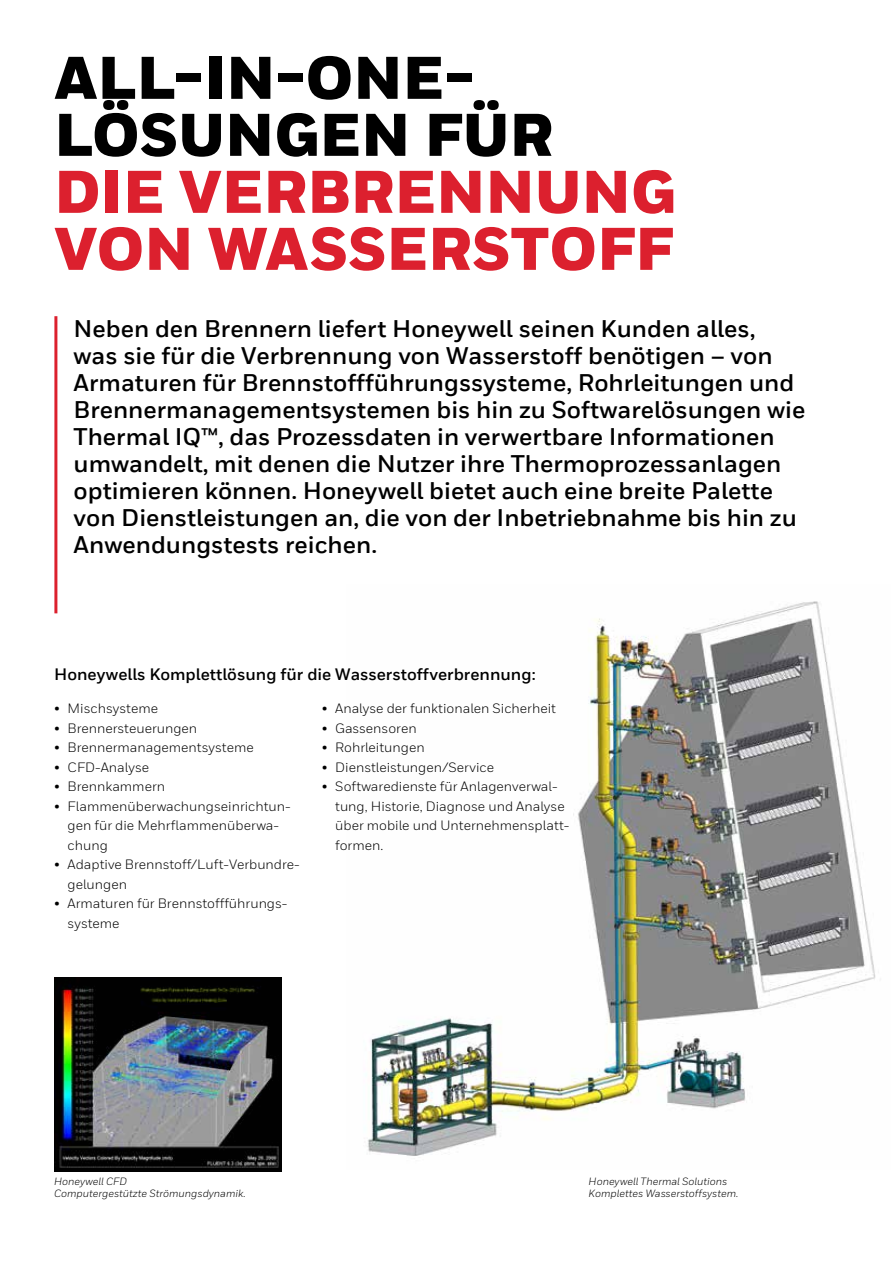
<style>
.page{position:relative;width:893px;height:1263px;background:#fff}
.page>*{position:absolute;margin:0;border:0;box-sizing:border-box;transform-origin:0 0}
.t1{font:900 60px/57px "Honeywell Sans";color:#dc202e}
.t2{font:900 60px/57px "Honeywell Sans";color:#000}
.t3{font:700 24px/27px "Honeywell Sans TT";color:#000}
.t4{font:700 16.5px "Honeywell Sans TT";color:#000}
.t5{font:13.5px/19.5px "Honeywell Sans TT";color:#000}
.t6{font:italic 10.5px/12px "Honeywell Sans TT";color:#000}
</style>
<div class="page">
<img style="left:367px;top:601px;width:509px;height:555px">
<hr style="left:54px;top:316px;width:3px;height:297px;background:#dc202e">
<img style="left:54px;top:977px;width:227px;height:194px">
<h1 class="t2" style="left:54px;top:52px;width:501px">ALL-IN-ONE-<br>LÖSUNGEN FÜR</h1>
<h1 class="t1" style="left:54px;top:166px;width:623px">DIE VERBRENNUNG<br>VON WASSERSTOFF</h1>
<p class="t3" style="left:74px;top:315px;width:733px">Neben den Brennern liefert Honeywell seinen Kunden alles, was sie für die Verbrennung von Wasserstoff benötigen – von Armaturen für Brennstoffführungssysteme, Rohrleitungen und Brennermanagementsystemen bis hin zu Softwarelösungen wie Thermal IQ™, das Prozessdaten in verwertbare Informationen umwandelt, mit denen die Nutzer ihre Thermoprozessanlagen optimieren können. Honeywell bietet auch eine breite Palette von Dienstleistungen an, die von der Inbetriebnahme bis hin zu Anwendungstests reichen.</p>
<p class="t4" style="left:54px;top:664px;width:483px">Honeywells Komplettlösung für die Wasserstoffverbrennung:</p>
<p class="t5" style="left:54px;top:699px;width:105px">• Mischsysteme</p>
<p class="t5" style="left:54px;top:718px;width:145px">• Brennersteuerungen</p>
<p class="t5" style="left:54px;top:738px;width:201px">• Brennermanagementsysteme</p>
<p class="t5" style="left:54px;top:757px;width:97px">• CFD-Analyse</p>
<p class="t5" style="left:54px;top:777px;width:112px">• Brennkammern</p>
<p class="t5" style="left:68px;top:796px;width:225px;text-indent:-14px">• Flammenüberwachungseinrichtun&shy;gen für die Mehrflammenüberwa&shy;chung</p>
<p class="t5" style="left:68px;top:855px;width:234px;text-indent:-14px">• Adaptive Brennstoff/Luft-Verbundre&shy;gelungen</p>
<p class="t5" style="left:68px;top:894px;width:221px;text-indent:-14px">• Armaturen für Brennstoffführungs&shy;systeme</p>
<p class="t5" style="left:322px;top:699px;width:236px">• Analyse der funktionalen Sicherheit</p>
<p class="t5" style="left:322px;top:718px;width:96px">• Gassensoren</p>
<p class="t5" style="left:322px;top:738px;width:104px">• Rohrleitungen</p>
<p class="t5" style="left:322px;top:757px;width:174px">• Dienstleistungen/Service</p>
<p class="t5" style="left:335px;top:777px;width:236px;text-indent:-14px">• Softwaredienste für Anlagenverwal&shy;tung, Historie, Diagnose und Analyse über mobile und Unternehmensplatt&shy;formen.</p>
<p class="t6" style="left:54px;top:1175px;width:193px">Honeywell CFD<br>Computergestützte Strömungsdynamik.</p>
<p class="t6" style="left:589px;top:1175px;width:151px">Honeywell Thermal Solutions<br>Komplettes Wasserstoffsystem.</p>
</div>
